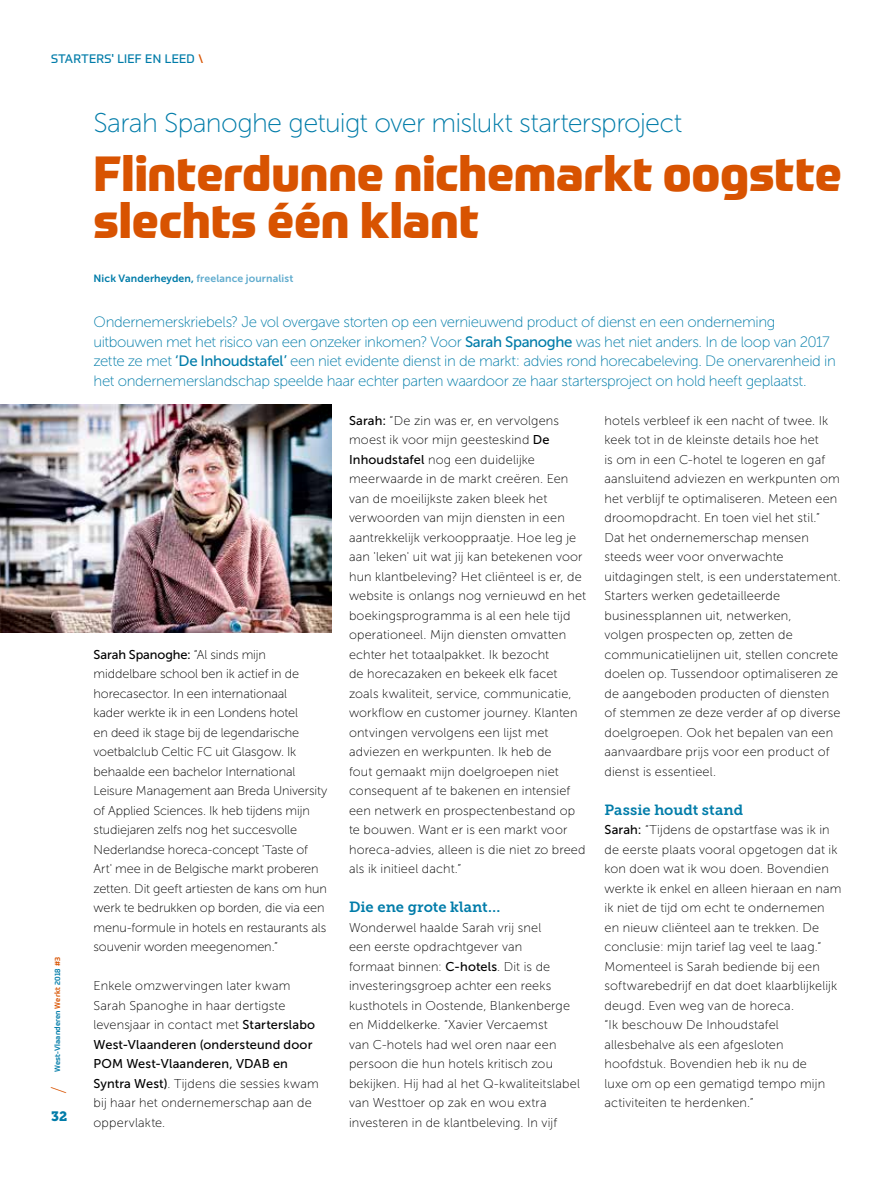
<style>
.page{position:relative;width:893px;height:1191px;background:#fff}
.page>*{position:absolute;margin:0;border:0;box-sizing:border-box;transform-origin:0 0}
.t1{font:800 48px/46.5px "Prometo";letter-spacing:-.005em;color:#d85301}
.t2{font:27px "Museo Sans 100";letter-spacing:-.025em;color:#007ca9}
.t3{font:100 21px "Prometo";color:#d85301}
.t4{font:15px/19.5px "Museo Sans 100";letter-spacing:-.025em;color:#007ca9}
.t5{font:14.7px "Museo Slab 700";color:#007ca9}
.t6{font:13.5px "Museo Slab 900";color:#007ca9}
.t7{font:12.75px/19.5px "Museo Sans 100";letter-spacing:.01em;color:#000}
.t8{font:12.75px/19.5px "Museo Sans 100";letter-spacing:-.01em;color:#000}
.t9{font:12.75px/19.5px "Museo Sans 500";letter-spacing:.01em;color:#000}
.t10{font:12.75px "Museo Sans 500";letter-spacing:-.01em;color:#000}
.t11{font:12px "Prometo";letter-spacing:.02em;color:#007ca9}
.t12{font:10.5px "Museo Sans 700";letter-spacing:.01em;color:#61acce}
.t13{font:500 7.5px "Prometo";letter-spacing:.02em;color:#007ca9}
.s1{color:#d85301}
.s2{color:#007ca9}
.s3{font-family:"Museo Sans 500"}
.s4{font-family:"Museo Sans 100"}
</style>
<div class="page">
<img style="left:0;top:404px;width:331px;height:229px">
<p class="t11" style="left:51px;top:52px;width:154px">STARTERS' LIEF EN LEED <span class="s1">\</span></p>
<p class="t13" style="left:53px;top:1072px;width:116px;rotate:-90deg">West-Vlaanderen <span class="s1">Werkt</span> 2018 <span class="s1">#3</span></p>
<h3 class="t3" style="left:46px;top:1094px;width:9px;rotate:-90deg">/</h3>
<p class="t6" style="left:51px;top:1108px;width:18px">32</p>
<h2 class="t2" style="left:94px;top:108px;width:590px">Sarah Spanoghe getuigt over mislukt startersproject</h2>
<h1 class="t1" style="left:94px;top:151px;width:750px">Flinterdunne nichemarkt oogstte slechts één klant</h1>
<p class="t12" style="left:94px;top:273px;width:201px"><span class="s2">Nick Vanderheyden,</span> freelance journalist</p>
<p class="t4" style="left:94px;top:312px;width:744px">Ondernemerskriebels? Je vol overgave storten op een vernieuwend product of dienst en een onderneming uitbouwen met het risico van een onzeker inkomen? Voor <span class="s3">Sarah Spanoghe</span> was het niet anders. In de loop van 2017 zette ze met <span class="s3">‘De Inhoudstafel’</span> een niet evidente dienst in de markt: advies rond horecabeleving. De onervarenheid in het ondernemerslandschap speelde haar echter parten waardoor ze haar startersproject on hold heeft geplaatst.</p>
<p class="t10" style="left:94px;top:647px;width:174px">Sarah Spanoghe: <span class="s4">“Al sinds mijn</span></p>
<p class="t8" style="left:94px;top:664px;width:235px">middelbare school ben ik actief in de horecasector. In een internationaal<br>kader werkte ik in een Londens hotel<br>en deed ik stage bij de legendarische voetbalclub Celtic FC uit Glasgow. Ik behaalde een bachelor International Leisure Management aan Breda University of Applied Sciences. Ik heb tijdens mijn studiejaren zelfs nog het succesvolle Nederlandse horeca-concept 'Taste of Art' mee in de Belgische markt proberen zetten. Dit geeft artiesten de kans om hun werk te bedrukken op borden, die via een menu-formule in hotels en restaurants als souvenir worden meegenomen.”</p>
<p class="t7" style="left:94px;top:976px;width:223px">Enkele omzwervingen later kwam<br>Sarah Spanoghe in haar dertigste levensjaar in contact met <span class="s3">Starterslabo</span></p>
<p class="t9" style="left:94px;top:1034px;width:220px">West-Vlaanderen (ondersteund door<br>POM West-Vlaanderen, VDAB en</p>
<p class="t7" style="left:94px;top:1073px;width:227px"><span class="s3">Syntra West)</span>. Tijdens die sessies kwam bij haar het ondernemerschap aan de oppervlakte.</p>
<p class="t7" style="left:349px;top:410px;width:239px"><span class="s3">Sarah:</span> “De zin was er, en vervolgens moest ik voor mijn geesteskind <span class="s3">De Inhoudstafel</span> nog een duidelijke meerwaarde in de markt creëren. Een van de moeilijkste zaken bleek het verwoorden van mijn diensten in een aantrekkelijk verkooppraatje. Hoe leg je aan 'leken' uit wat jij kan betekenen voor hun klantbeleving? Het cliënteel is er, de website is onlangs nog vernieuwd en het boekingsprogramma is al een hele tijd operationeel. Mijn diensten omvatten echter het totaalpakket. Ik bezocht<br>de horecazaken en bekeek elk facet zoals kwaliteit, service, communicatie, workflow en customer journey. Klanten ontvingen vervolgens een lijst met adviezen en werkpunten. Ik heb de<br>fout gemaakt mijn doelgroepen niet consequent af te bakenen en intensief een netwerk en prospectenbestand op te bouwen. Want er is een markt voor horeca-advies, alleen is die niet zo breed als ik initieel dacht.”</p>
<p class="t5" style="left:349px;top:899px;width:153px">Die ene grote klant…</p>
<p class="t7" style="left:349px;top:918px;width:233px">Wonderwel haalde Sarah vrij snel<br>een eerste opdrachtgever van<br>formaat binnen: <span class="s3">C-hotels</span>. Dit is de investeringsgroep achter een reeks kusthotels in Oostende, Blankenberge en Middelkerke. “Xavier Vercaemst<br>van C-hotels had wel oren naar een persoon die hun hotels kritisch zou bekijken. Hij had al het Q-kwaliteitslabel van Westtoer op zak en wou extra investeren in de klantbeleving. In vijf</p>
<p class="t7" style="left:604px;top:410px;width:238px">hotels verbleef ik een nacht of twee. Ik keek tot in de kleinste details hoe het<br>is om in een C-hotel te logeren en gaf aansluitend adviezen en werkpunten om het verblijf te optimaliseren. Meteen een droomopdracht. En toen viel het stil.” Dat het ondernemerschap mensen steeds weer voor onverwachte uitdagingen stelt, is een understatement.<br>Starters werken gedetailleerde businessplannen uit, netwerken,<br>volgen prospecten op, zetten de communicatielijnen uit, stellen concrete doelen op. Tussendoor optimaliseren ze de aangeboden producten of diensten of stemmen ze deze verder af op diverse doelgroepen. Ook het bepalen van een aanvaardbare prijs voor een product of dienst is essentieel.</p>
<p class="t5" style="left:604px;top:801px;width:140px">Passie houdt stand</p>
<p class="t7" style="left:604px;top:820px;width:239px"><span class="s3">Sarah:</span> “Tijdens de opstartfase was ik in de eerste plaats vooral opgetogen dat ik kon doen wat ik wou doen. Bovendien werkte ik enkel en alleen hieraan en nam ik niet de tijd om echt te ondernemen en nieuw cliënteel aan te trekken. De conclusie: mijn tarief lag veel te laag.“ Momenteel is Sarah bediende bij een softwarebedrijf en dat doet klaarblijkelijk deugd. Even weg van de horeca.<br>“Ik beschouw De Inhoudstafel allesbehalve als een afgesloten hoofdstuk. Bovendien heb ik nu de<br>luxe om op een gematigd tempo mijn activiteiten te herdenken.”</p>
</div>
